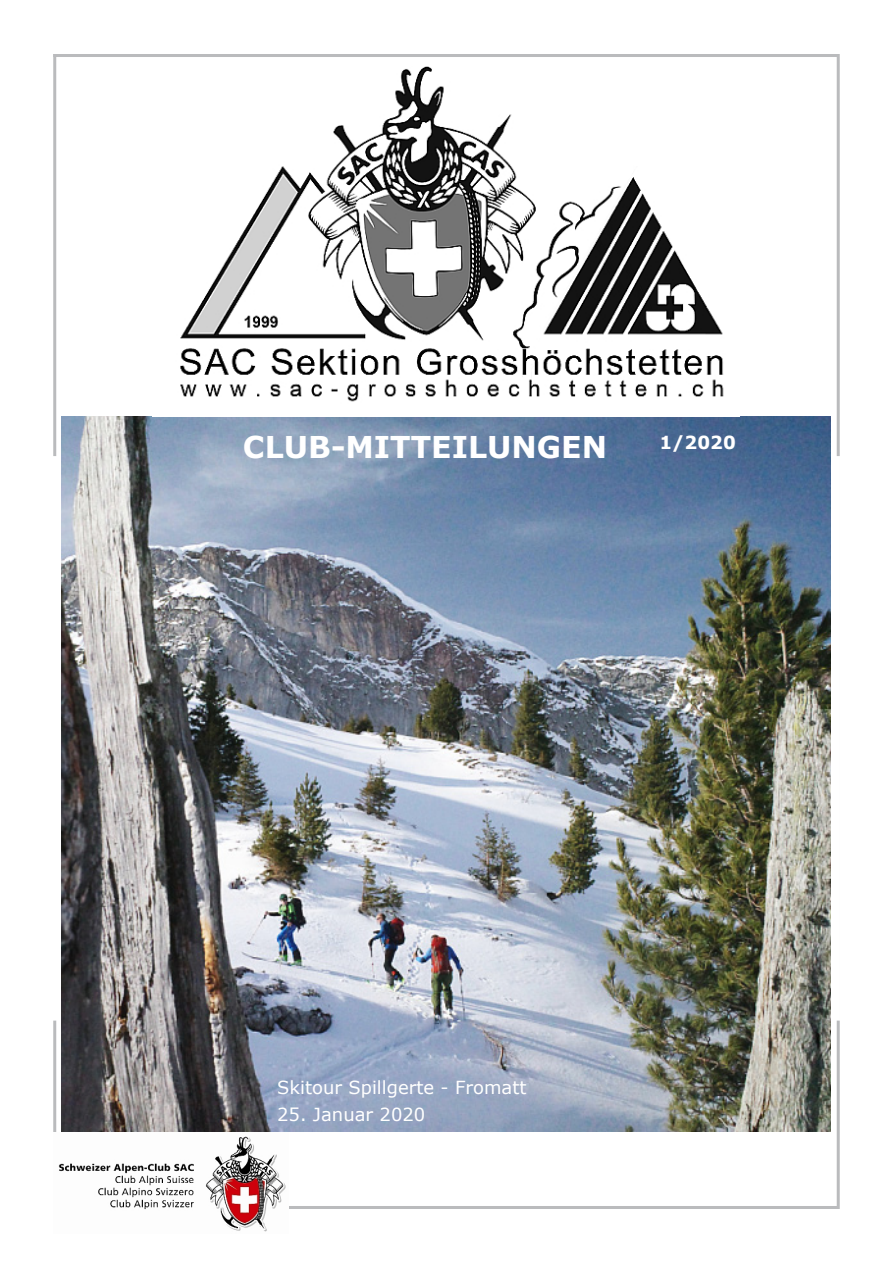
<style>
.page{position:relative;width:893px;height:1263px;background:#fff}
.page>*{position:absolute;margin:0;border:0;box-sizing:border-box;transform-origin:0 0}
.Überschrift{font:700 30px "Verdana";color:#fff}
.t1{font:18px "Verdana";color:#fff}
.Überschrift-2{font:700 18px "Verdana";color:#fff}
</style>
<div class="page">
<img style="left:62px;top:417px;width:768px;height:714px">
<img style="left:180px;top:66px;width:544px;height:336px">
<hr style="left:53px;top:54px;width:3px;height:1155px;background:#babbbd">
<hr style="left:53px;top:54px;width:785px;height:3px;background:#babbbd">
<hr style="left:53px;top:1206px;width:785px;height:3px;background:#babbbd">
<hr style="left:837px;top:54px;width:3px;height:1155px;background:#babbbd">
<div style="left:52px;top:456px;width:5px;height:564px;background:#fff"></div>
<div style="left:835px;top:456px;width:5px;height:564px;background:#fff"></div>
<img style="left:53px;top:1132px;width:235px;height:100px">
<p class="Überschrift" style="left:243px;top:426px;width:366px">CLUB-MITTEILUNGEN</p>
<p class="Überschrift-2" style="left:659px;top:429px;width:78px">1/2020</p>
<p class="t1" style="left:277px;top:1075px;width:251px">Skitour Spillgerte - Fromatt</p>
<p class="t1" style="left:277px;top:1102px;width:150px">25. Januar 2020</p>
</div>
